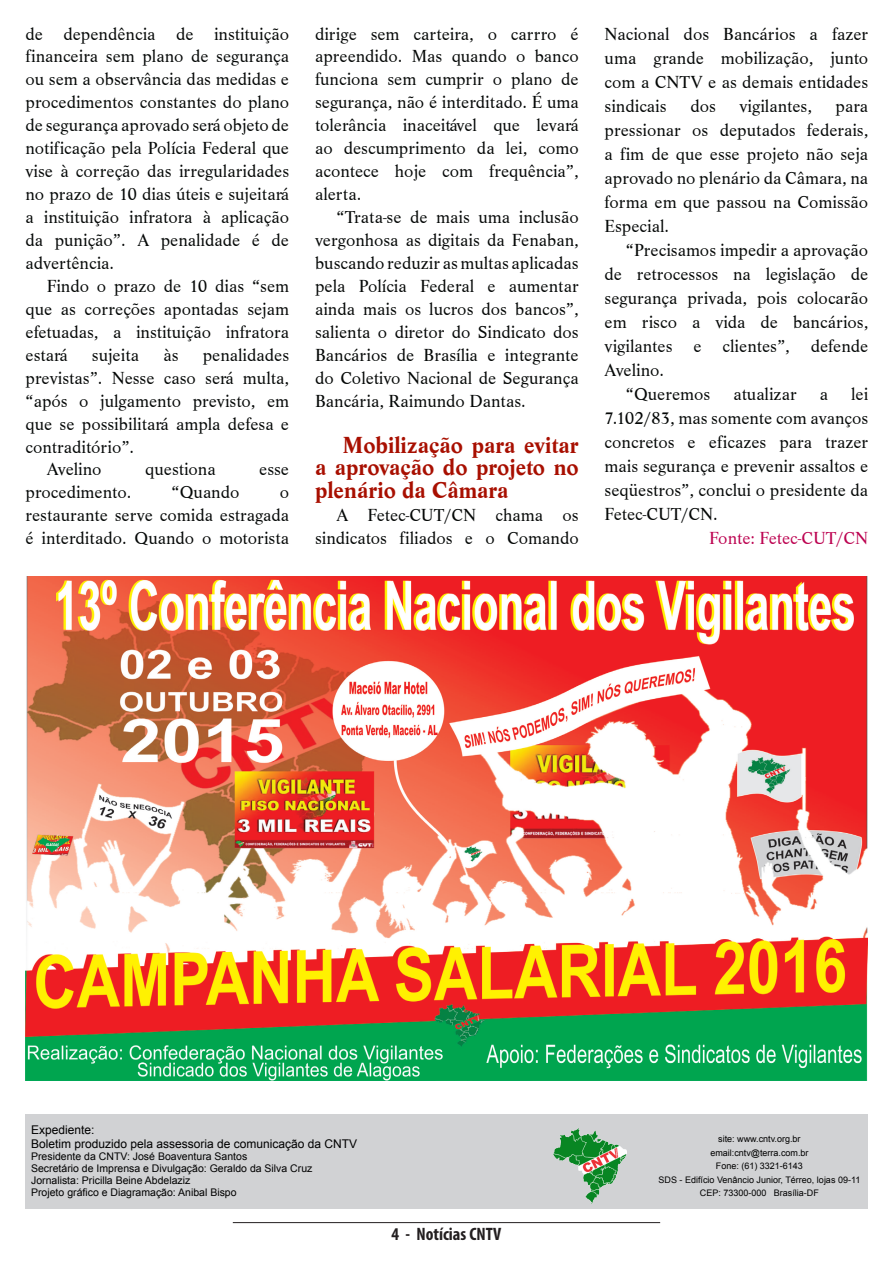
<style>
.page{position:relative;width:893px;height:1263px;background:#fff}
.page>*{position:absolute;margin:0;border:0;box-sizing:border-box;transform-origin:0 0}
.t1{font:700 24px/23px "Life T";color:#a80f00;text-align:justify}
.t2{font:18px/23px "Life T";color:#040706;text-align:justify}
.t3{font:18px "Life T";color:#bc0250}
.t4{font:700 condensed 18px "Myriad Pro";color:#231f20}
.t5{font:12px "Arial";color:#000}
.t6{font:10.5px "Arial";color:#000}
.t7{font:9px "Arial";color:#000}
</style>
<div class="page">
<hr style="left:233px;top:1222px;width:427px;height:1px;background:#231f20">
<div style="left:26px;top:1114px;width:842px;height:95px;background:#d1d2d4"></div>
<img style="left:554px;top:1128px;width:72px;height:76px">
<img style="left:26px;top:577px;width:841px;height:504px">
<p class="t2" style="left:26px;top:22px;width:265px">de dependência de instituição financeira sem plano de segurança ou sem a observância das medidas e procedimentos constantes do plano de segurança aprovado será objeto de notificação pela Polícia Federal que vise à correção das irregularidades no prazo de 10 dias úteis e sujeitará a instituição infratora à aplicação da punição”. A penalidade é de advertência.</p>
<p class="t2" style="left:26px;top:275px;width:265px;text-indent:21px">Findo o prazo de 10 dias “sem que as correções apontadas sejam efetuadas, a instituição infratora estará</p>
<p class="t2" style="left:26px;top:343px;width:265px;text-indent:177px">penalidades previstas”. Nesse caso será multa, “após o julgamento previsto, em que se possibilitará ampla defesa e contraditório”.</p>
<p class="t2" style="left:47px;top:458px;width:56px">Avelino</p>
<p class="t2" style="left:145px;top:458px;width:72px">questiona</p>
<p class="t2" style="left:259px;top:458px;width:31px">esse</p>
<p class="t2" style="left:26px;top:481px;width:107px">procedimento.</p>
<p class="t2" style="left:172px;top:481px;width:69px">“Quando</p>
<p class="t2" style="left:92px;top:343px;width:49px">sujeita</p>
<p class="t2" style="left:163px;top:343px;width:17px">às</p>
<p class="t2" style="left:26px;top:481px;width:265px;text-indent:254px">o restaurante serve comida estragada é interditado. Quando o motorista</p>
<p class="t2" style="left:315px;top:22px;width:265px">dirige sem carteira, o carrro é apreendido. Mas quando o banco funciona sem cumprir o plano de segurança, não é interditado. É uma tolerância inaceitável que levará ao descumprimento da lei, como acontece hoje com frequência”, alerta.</p>
<p class="t2" style="left:315px;top:206px;width:265px;text-indent:21px">“Trata-se de mais uma inclusão vergonhosa as digitais da Fenaban, buscando reduzir as multas aplicadas pela Polícia Federal e aumentar ainda mais os lucros dos bancos”, salienta o diretor do Sindicato dos Bancários de Brasília e integrante do Coletivo Nacional de Segurança Bancária, Raimundo Dantas.</p>
<p class="t1" style="left:315px;top:433px;width:265px;text-indent:28px">Mobilização para evitar a aprovação do projeto no plenário da Câmara</p>
<p class="t2" style="left:315px;top:504px;width:265px;text-align:right">A Fetec-CUT/CN chama os sindicatos filiados e o Comando</p>
<p class="t2" style="left:605px;top:22px;width:265px;line-height:24px">Nacional dos Bancários a fazer uma grande mobilização, junto com a CNTV e as demais entidades sindicais</p>
<p class="t2" style="left:690px;top:94px;width:27px">dos</p>
<p class="t2" style="left:739px;top:94px;width:74px">vigilantes,</p>
<p class="t2" style="left:605px;top:94px;width:265px;line-height:24px;text-indent:231px">para pressionar os deputados federais, a fim de que esse projeto não seja aprovado no plenário da Câmara, na forma em que passou na Comissão Especial.</p>
<p class="t2" style="left:605px;top:238px;width:265px;line-height:24px;text-indent:21px">“Precisamos impedir a aprovação de retrocessos na legislação de segurança privada, pois colocarão em risco a vida de bancários, vigilantes e clientes”, defende Avelino.</p>
<p class="t2" style="left:626px;top:383px;width:86px">“Queremos</p>
<p class="t2" style="left:733px;top:383px;width:65px">atualizar</p>
<p class="t2" style="left:820px;top:383px;width:10px">a</p>
<p class="t2" style="left:605px;top:382px;width:265px;line-height:24px;text-indent:246px">lei 7.102/83, mas somente com avanços concretos e eficazes para trazer mais segurança e prevenir assaltos e seqüestros”, conclui o presidente da Fetec-CUT/CN.</p>
<p class="t3" style="left:709px;top:528px;width:161px">Fonte: Fetec-CUT/CN</p>
<p class="t5" style="left:31px;top:1122px;width:65px">Expediente:</p>
<p class="t5" style="left:31px;top:1136px;width:328px">Boletim produzido pela assessoria de comunicação da CNTV</p>
<p class="t6" style="left:31px;top:1149px;width:218px">Presidente da CNTV: José Boaventura Santos</p>
<p class="t6" style="left:31px;top:1161px;width:283px">Secretário de Imprensa e Divulgação: Geraldo da Silva Cruz</p>
<p class="t6" style="left:31px;top:1173px;width:161px">Jornalista: Pricilla Beine Abdelaziz</p>
<p class="t6" style="left:31px;top:1185px;width:207px">Projeto gráfico e Diagramação: Anibal Bispo</p>
<p class="t4" style="left:392px;top:1223px;width:111px">4 - Notícias CNTV</p>
<p class="t7" style="left:718px;top:1133px;width:84px">site: www.cntv.org.br</p>
<p class="t7" style="left:710px;top:1147px;width:100px">email:cntv@terra.com.br</p>
<p class="t7" style="left:716px;top:1160px;width:89px">Fone: (61) 3321-6143</p>
<p class="t7" style="left:659px;top:1174px;width:203px">SDS - Edifício Venâncio Junior, Térreo, lojas 09-11</p>
<p class="t7" style="left:700px;top:1187px;width:121px">CEP: 73300-000 Brasília-DF</p>
</div>
